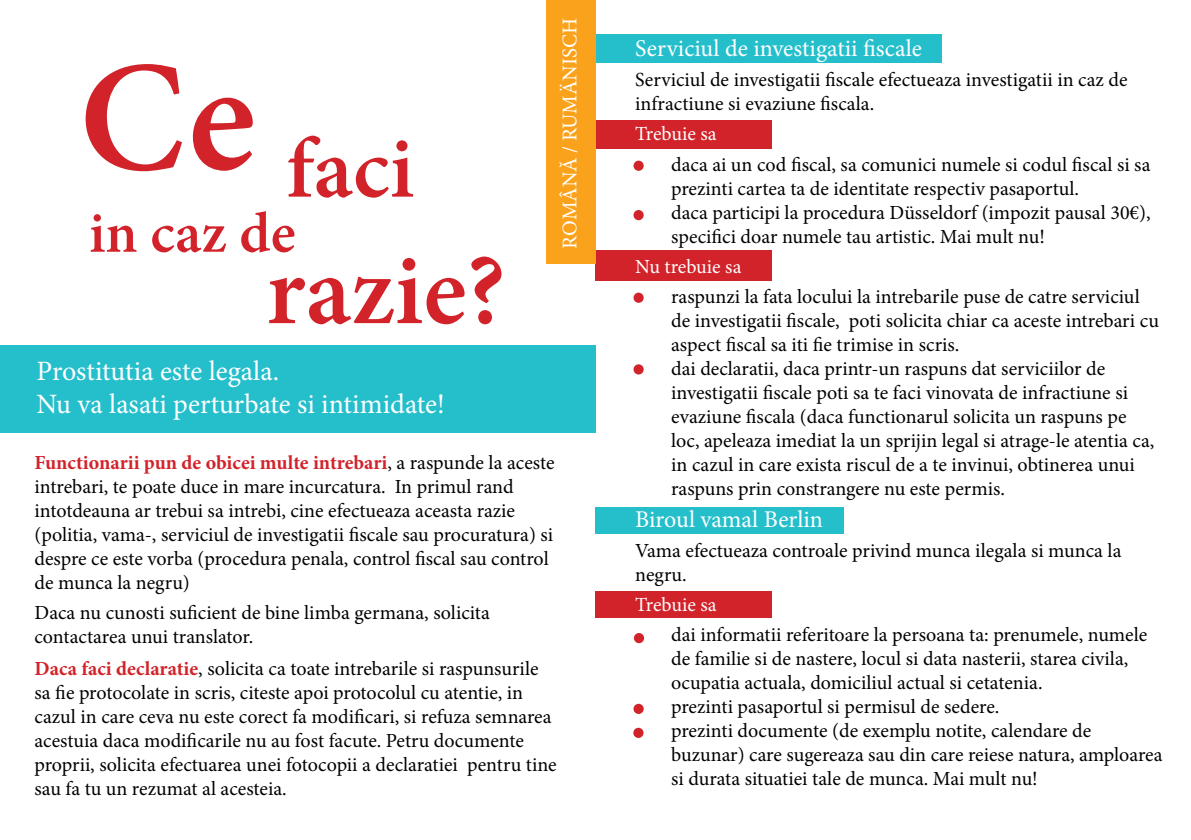
<style>
.page{position:relative;width:1191px;height:840px;background:#fff}
.page>*{position:absolute;margin:0;border:0;box-sizing:border-box;transform-origin:0 0}
.t1{font:600 100px "Minion Pro";color:#d2232a}
.t2{font:600 86.4px "Minion Pro";color:#d2232a}
.t3{font:600 57.6px "Minion Pro";color:#d2232a}
.t4{font:28px/33.6px "Minion Pro";color:#fff}
.t5{font:24px "Minion Pro";color:#fff}
.t6{font:21px "Minion Pro";color:#fff}
.t7{font:20px/24px "Minion Pro";color:#000}
.t8{font:20px "Minion Pro";letter-spacing:-.005em;color:#fff}
.s1{font-weight:700;color:#d2232a}
</style>
<div class="page">
<div style="left:595px;top:250px;width:177px;height:30px;background:#d2232a"></div>
<div style="left:595px;top:590px;width:177px;height:27px;background:#d2232a"></div>
<div style="left:0;top:345px;width:595px;height:88px;background:#25bfcc"></div>
<div style="left:562px;top:120px;width:210px;height:29px;background:#d2232a"></div>
<div style="left:575px;top:34px;width:367px;height:28px;background:#25bfcc"></div>
<div style="left:595px;top:506px;width:249px;height:27px;background:#25bfcc"></div>
<div style="left:546px;top:0;width:49px;height:264px;background:#faa21b"></div>
<div style="left:634px;top:632px;width:10px;height:10px;background:#d2232a;border-radius:50%"></div>
<div style="left:633px;top:703px;width:10px;height:10px;background:#d2232a;border-radius:50%"></div>
<div style="left:633px;top:727px;width:10px;height:10px;background:#d2232a;border-radius:50%"></div>
<div style="left:633px;top:292px;width:10px;height:10px;background:#d2232a;border-radius:50%"></div>
<div style="left:633px;top:364px;width:10px;height:10px;background:#d2232a;border-radius:50%"></div>
<div style="left:633px;top:210px;width:10px;height:10px;background:#d2232a;border-radius:50%"></div>
<div style="left:633px;top:160px;width:10px;height:11px;background:#d2232a;border-radius:50%"></div>
<h2 class="t2" style="left:79px;top:109px;width:337px"><sup>Ce</sup> faci</h2>
<h3 class="t3" style="left:89px;top:193px;width:208px">in caz de</h3>
<h1 class="t1" style="left:266px;top:222px;width:241px">razie?</h1>
<h3 class="t4" style="left:36px;top:354px;width:410px">Prostitutia este legala.<br>Nu va lasati perturbate si intimidate!</h3>
<p class="t6" style="left:555px;top:248px;width:232px;rotate:-90deg">ROMÂNĂ / RUMÄNISCH</p>
<p class="t7" style="left:34px;top:450px;width:521px"><span class="s1">Functionarii pun de obicei multe intrebari</span>, a raspunde la aceste intrebari, te poate duce in mare incurcatura. In primul rand intotdeauna ar trebui sa intrebi, cine efectueaza aceasta razie (politia, vama-, serviciul de investigatii fiscale sau procuratura) si despre ce este vorba (procedura penala, control fiscal sau control de munca la negru)</p>
<p class="t7" style="left:34px;top:600px;width:457px">Daca nu cunosti suficient de bine limba germana, solicita contactarea unui translator.</p>
<p class="t7" style="left:34px;top:656px;width:524px"><span class="s1">Daca faci declaratie</span>, solicita ca toate intrebarile si raspunsurile sa fie protocolate in scris, citeste apoi protocolul cu atentie, in cazul in care ceva nu este corect fa modificari, si refuza semnarea acestuia daca modificarile nu au fost facute. Petru documente proprii, solicita efectuarea unei fotocopii a declaratiei pentru tine sau fa tu un rezumat al acesteia.</p>
<p class="t5" style="left:635px;top:33px;width:288px">Serviciul de investigatii fiscale</p>
<p class="t7" style="left:635px;top:68px;width:494px">Serviciul de investigatii fiscale efectueaza investigatii in caz de infractiune si evaziune fiscala.</p>
<p class="t8" style="left:635px;top:121px;width:83px">Trebuie sa</p>
<p class="t7" style="left:671px;top:152px;width:481px;text-indent:-36px">• daca ai un cod fiscal, sa comunici numele si codul fiscal si sa prezinti cartea ta de identitate respectiv pasaportul.</p>
<p class="t7" style="left:671px;top:200px;width:481px;text-indent:-36px">• daca participi la procedura Düsseldorf (impozit pausal 30€), specifici doar numele tau artistic. Mai mult nu!</p>
<p class="t8" style="left:635px;top:253px;width:108px">Nu trebuie sa</p>
<p class="t7" style="left:671px;top:284px;width:489px;text-indent:-36px">• raspunzi la fata locului la intrebarile puse de catre serviciul de investigatii fiscale, poti solicita chiar ca aceste intrebari cu aspect fiscal sa iti fie trimise in scris.<br>dai declaratii, daca printr-un raspuns dat serviciilor de investigatii fiscale poti sa te faci vinovata de infractiune si evaziune fiscala (daca functionarul solicita un raspuns pe loc, apeleaza imediat la un sprijin legal si atrage-le atentia ca, in cazul in care exista riscul de a te invinui, obtinerea unui raspuns prin constrangere nu este permis.</p>
<p class="t5" style="left:635px;top:503px;width:189px">Biroul vamal Berlin</p>
<p class="t7" style="left:635px;top:538px;width:488px">Vama efectueaza controale privind munca ilegala si munca la negru.</p>
<p class="t8" style="left:635px;top:591px;width:83px">Trebuie sa</p>
<p class="t7" style="left:671px;top:622px;width:477px;text-indent:-36px">• dai informatii referitoare la persoana ta: prenumele, numele de familie si de nastere, locul si data nasterii, starea civila, ocupatia actuala, domiciliul actual si cetatenia.</p>
<p class="t7" style="left:635px;top:694px;width:366px">• prezinti pasaportul si permisul de sedere.</p>
<p class="t7" style="left:671px;top:718px;width:493px;text-indent:-36px">• prezinti documente (de exemplu notite, calendare de buzunar) care sugereaza sau din care reiese natura, amploarea si durata situatiei tale de munca. Mai mult nu!</p>
</div>
